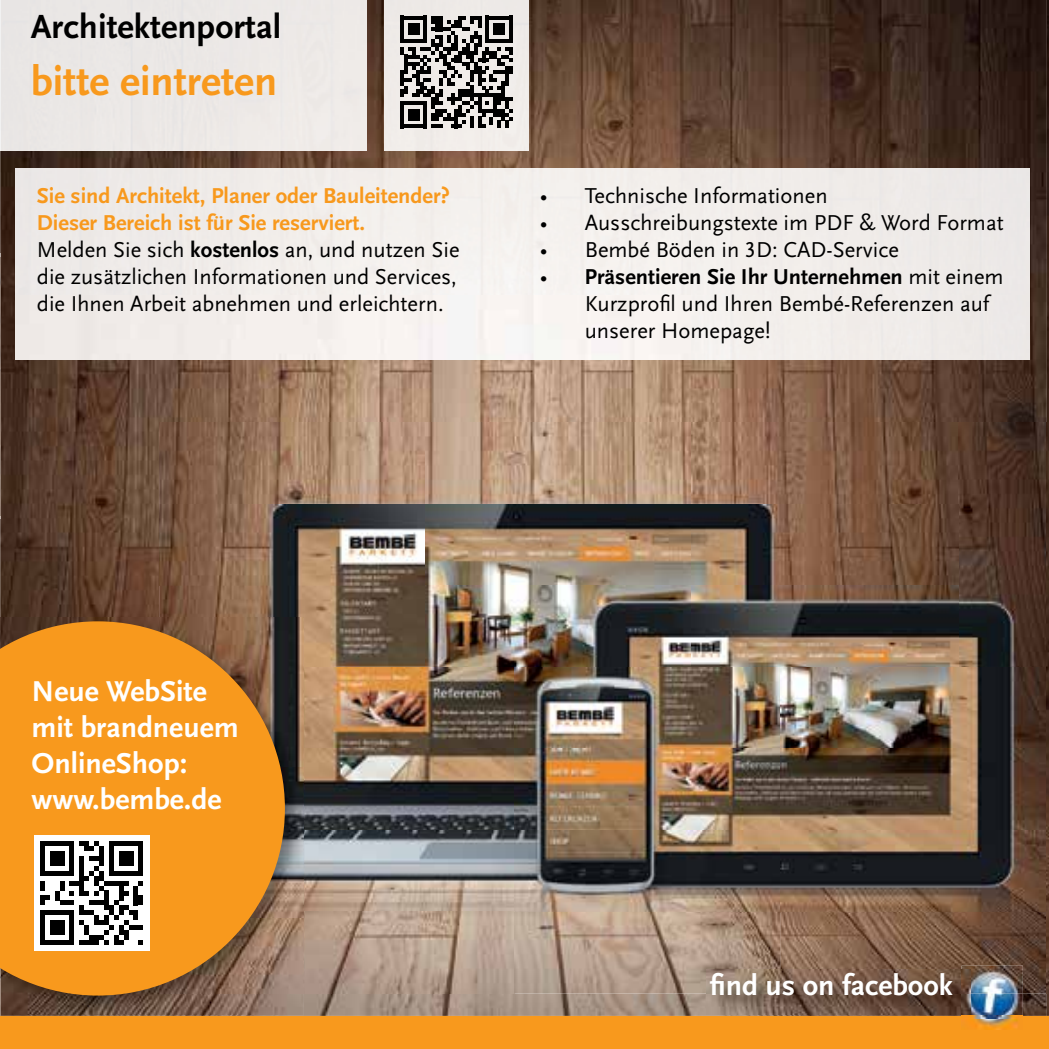
<style>
.page{position:relative;width:1049px;height:1049px;background:#fff}
.page>*{position:absolute;margin:0;border:0;box-sizing:border-box;transform-origin:0 0}
.t1{font:700 42.5px "Scala Sans LF";color:#f8991d}
.t2{font:700 35px "Scala Sans LF";color:#000}
.t3{font:700 30px/36px "Scala Sans LF";color:#fff}
.t4{font:22.5px/27px "Scala Sans LF";color:#000}
.s1{font-weight:700;color:#f8991d}
.s2{font-weight:700}
</style>
<div class="page">
<img style="left:1px;top:0;width:1048px;height:1016px">
<img style="left:159px;top:423px;width:888px;height:244px">
<img style="left:304px;top:667px;width:743px;height:326px">
<img style="left:1047px;top:423px;width:2px;height:570px">
<img style="left:0;top:151px;width:1px;height:466px">
<div style="left:0;top:0;width:366px;height:151px;background:#ebe8e6"></div>
<div style="left:384px;top:0;width:144px;height:151px;background:#f0ebe8"></div>
<svg style="left:400px;top:16px;width:112px;height:112px;background:#72706e"></svg>
<div style="left:16px;top:169px;width:1013px;height:191px;background:#f2edea"></div>
<img style="left:1px;top:993px;width:303px;height:22px">
<img style="left:159px;top:617px;width:145px;height:376px">
<img style="left:0;top:617px;width:1px;height:398px">
<svg style="left:0;top:621px;width:285px;height:374px;background:#df8d24"></svg>
<div style="left:34px;top:835px;width:116px;height:116px;background:#fff"></div>
<div style="left:40px;top:841px;width:5px;height:35px;background:#000"></div>
<div style="left:40px;top:881px;width:5px;height:9px;background:#000"></div>
<div style="left:40px;top:895px;width:5px;height:10px;background:#000"></div>
<div style="left:40px;top:910px;width:5px;height:35px;background:#000"></div>
<svg style="left:45px;top:841px;width:98px;height:104px"></svg>
<div style="left:0;top:1017px;width:1049px;height:31px;background:#f8991d"></div>
<hr style="left:0;top:1016px;width:1049px;height:2px;background:#f8991d">
<hr style="left:0;top:1046px;width:1049px;height:3px;background:#f8991d">
<img style="left:961px;top:966px;width:62px;height:63px">
<img style="left:707px;top:969px;width:263px;height:45px">
<h2 class="t2" style="left:31px;top:7px;width:252px">Architektenportal</h2>
<h1 class="t1" style="left:31px;top:58px;width:248px">bitte eintreten</h1>
<p class="t4" style="left:37px;top:182px;width:424px"><span class="s1">Sie sind Architekt, Planer oder Bauleitender?<br>Dieser Bereich ist für Sie reserviert.<br></span>Melden Sie sich <span class="s2">kostenlos</span> an, und nutzen Sie die zusätzlichen Informationen und Services, die Ihnen Arbeit abnehmen und erleichtern.</p>
<p class="t4" style="left:540px;top:183px;width:289px">• Technische Informationen</p>
<p class="t4" style="left:540px;top:210px;width:465px">• Ausschreibungstexte im PDF &amp; Word Format</p>
<p class="t4" style="left:540px;top:237px;width:361px">• Bembé Böden in 3D: CAD-Service</p>
<p class="t4" style="left:585px;top:264px;width:420px;text-indent:-45px">• <span class="s2">Präsentieren Sie Ihr Unternehmen</span> mit einem<br>Kurzprofil und Ihren Bembé-Referenzen auf unserer Homepage!</p>
<h3 class="t3" style="left:32px;top:674px;width:209px">Neue WebSite mit brandneuem<br>OnlineShop: www.bembe.de</h3>
<h3 class="t3" style="left:710px;top:968px;width:245px">find us on facebook</h3>
</div>
